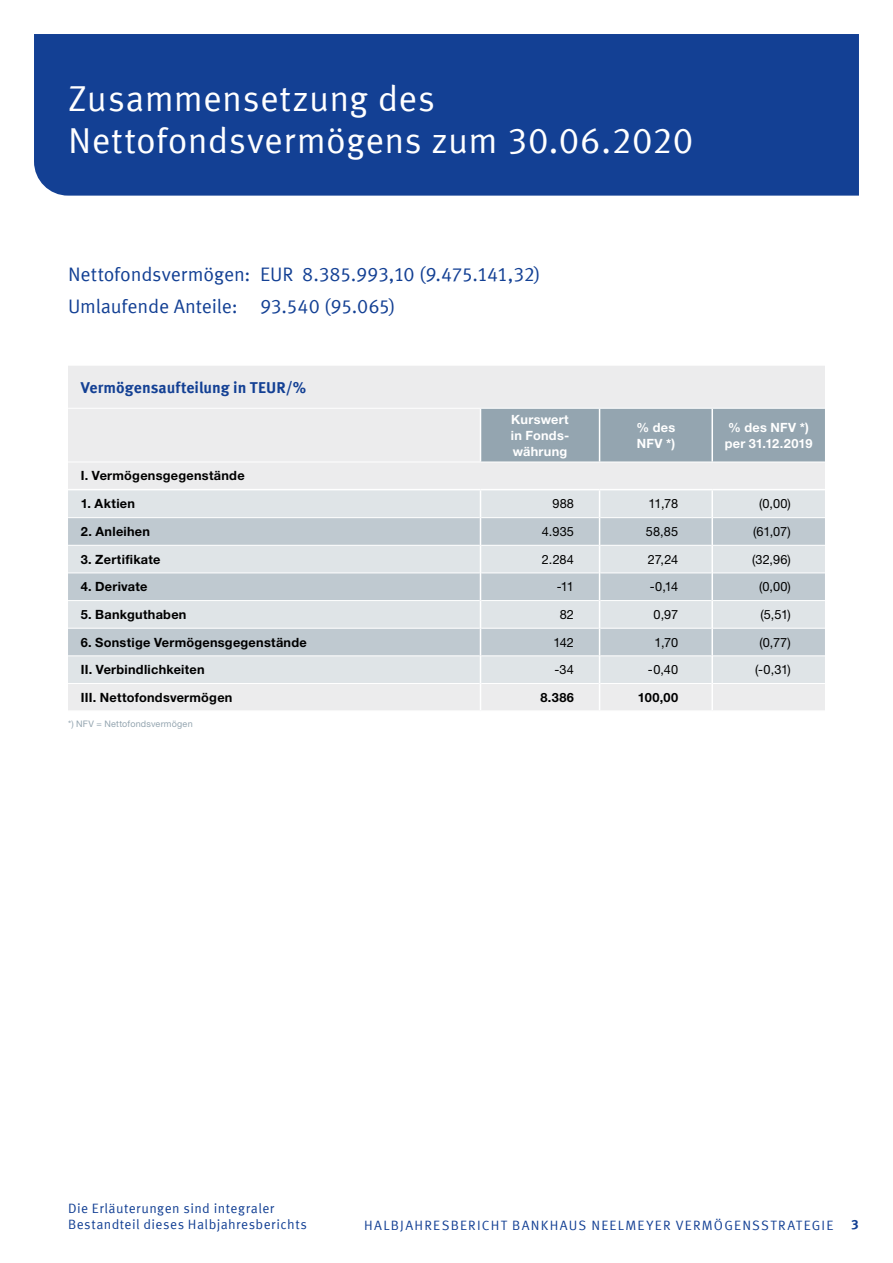
<style>
.page{position:relative;width:893px;height:1263px;background:#fff}
.page>*{position:absolute;margin:0;border:0;box-sizing:border-box;transform-origin:0 0}
.t1{font:36px/42.5px "Meta Offc Pro Norm";letter-spacing:.005em;color:#fff}
.t2{font:19.5px/32px "Meta Offc Pro Norm";letter-spacing:-.01em;color:#134094}
.t3{font:700 15.75px "Meta Offc Pro";color:#134094}
.t4{font:13.5px/16.2px "Meta Offc Pro Norm";letter-spacing:.035em;color:#134094}
.t5{font:13.5px "Meta Offc Pro Norm";letter-spacing:.095em;color:#134094}
.t6{font:700 13.5px "Meta Offc Pro";color:#134094}
.t7{font:700 12.75px "Helvetica Neue LTW1 G";letter-spacing:.02em;color:#000}
.t8{font:12.75px "Helvetica Neue LTW1 G";color:#000}
.t9{font:700 12.75px/15.9px "Helvetica Neue LTW1 G";letter-spacing:.02em;color:#fff}
.t10{font:9px "Helvetica Neue LTW1 G";letter-spacing:.025em;color:#94a5b0}
</style>
<div class="page">
<div style="left:34px;top:34px;width:825px;height:162px;background:#134094"></div>
<div style="left:68px;top:366px;width:757px;height:344px;background:#ececed"></div>
<div style="left:481px;top:409px;width:344px;height:53px;background:#94a5b0"></div>
<div style="left:68px;top:490px;width:757px;height:193px;background:#dfe4e7"></div>
<svg style="left:68px;top:518px;width:757px;height:137px;background:#ccd4d9"></svg>
<hr style="left:68px;top:408px;width:412px;height:1px;background:#fff">
<hr style="left:480px;top:408px;width:120px;height:1px;background:#fff">
<hr style="left:600px;top:408px;width:112px;height:1px;background:#fff">
<hr style="left:712px;top:408px;width:113px;height:1px;background:#fff">
<hr style="left:481px;top:545px;width:118px;height:1px;background:#fff">
<hr style="left:600px;top:545px;width:111px;height:1px;background:#fff">
<hr style="left:713px;top:545px;width:112px;height:1px;background:#fff">
<hr style="left:481px;top:600px;width:118px;height:1px;background:#fff">
<hr style="left:600px;top:600px;width:111px;height:1px;background:#fff">
<hr style="left:713px;top:600px;width:112px;height:1px;background:#fff">
<hr style="left:481px;top:655px;width:118px;height:1px;background:#fff">
<hr style="left:600px;top:655px;width:111px;height:1px;background:#fff">
<hr style="left:713px;top:655px;width:112px;height:1px;background:#fff">
<hr style="left:68px;top:462px;width:412px;height:1px;background:#fff">
<hr style="left:480px;top:462px;width:120px;height:1px;background:#fff">
<hr style="left:600px;top:462px;width:112px;height:1px;background:#fff">
<hr style="left:712px;top:462px;width:113px;height:1px;background:#fff">
<hr style="left:68px;top:517px;width:412px;height:1px;background:#fff">
<hr style="left:481px;top:517px;width:118px;height:1px;background:#fff">
<hr style="left:600px;top:517px;width:111px;height:1px;background:#fff">
<hr style="left:713px;top:517px;width:112px;height:1px;background:#fff">
<hr style="left:68px;top:545px;width:412px;height:1px;background:#fff">
<hr style="left:68px;top:572px;width:412px;height:1px;background:#fff">
<hr style="left:481px;top:572px;width:118px;height:1px;background:#fff">
<hr style="left:600px;top:572px;width:111px;height:1px;background:#fff">
<hr style="left:713px;top:572px;width:112px;height:1px;background:#fff">
<hr style="left:68px;top:600px;width:412px;height:1px;background:#fff">
<hr style="left:68px;top:628px;width:412px;height:1px;background:#fff">
<hr style="left:481px;top:628px;width:118px;height:1px;background:#fff">
<hr style="left:600px;top:628px;width:111px;height:1px;background:#fff">
<hr style="left:713px;top:628px;width:112px;height:1px;background:#fff">
<hr style="left:68px;top:655px;width:412px;height:1px;background:#fff">
<hr style="left:68px;top:683px;width:412px;height:1px;background:#fff">
<hr style="left:481px;top:683px;width:118px;height:1px;background:#fff">
<hr style="left:600px;top:683px;width:111px;height:1px;background:#fff">
<hr style="left:713px;top:683px;width:112px;height:1px;background:#fff">
<hr style="left:68px;top:489px;width:412px;height:1px;background:#fff">
<hr style="left:480px;top:489px;width:120px;height:1px;background:#fff">
<hr style="left:600px;top:489px;width:112px;height:1px;background:#fff">
<hr style="left:712px;top:489px;width:113px;height:1px;background:#fff">
<hr style="left:480px;top:409px;width:1px;height:53px;background:#fff">
<hr style="left:599px;top:409px;width:1px;height:53px;background:#fff">
<svg style="left:480px;top:490px;width:1px;height:220px"></svg>
<svg style="left:599px;top:490px;width:1px;height:220px"></svg>
<hr style="left:711px;top:409px;width:2px;height:53px;background:#fff">
<hr style="left:711px;top:490px;width:2px;height:28px;background:#fff">
<hr style="left:711px;top:518px;width:2px;height:27px;background:#fff">
<hr style="left:711px;top:545px;width:2px;height:28px;background:#fff">
<hr style="left:711px;top:573px;width:2px;height:28px;background:#fff">
<hr style="left:711px;top:601px;width:2px;height:27px;background:#fff">
<hr style="left:711px;top:628px;width:2px;height:28px;background:#fff">
<hr style="left:711px;top:656px;width:2px;height:27px;background:#fff">
<hr style="left:711px;top:683px;width:2px;height:27px;background:#fff">
<h1 class="t1" style="left:68px;top:75px;width:627px">Zusammensetzung des<br>Nettofondsvermögens zum 30.06.2020</h1>
<h2 class="t2" style="left:68px;top:257px;width:474px">Nettofondsvermögen: EU R 8.385.993,10 (9.475.141,32)<br>U mlaufende Anteile: 93.540 (95.065)</h2>
<p class="t3" style="left:81px;top:375px;width:227px">Vermögensaufteilung in TEUR/%</p>
<p class="t9" style="left:511px;top:411px;width:60px;text-align:justify">Kurswert in Fonds&shy;währung</p>
<p class="t9" style="left:636px;top:419px;width:40px">% des<br>NFV *)</p>
<p class="t9" style="left:725px;top:419px;width:89px">% des NFV *) per 31.12.2019</p>
<p class="t7" style="left:81px;top:468px;width:165px">I. Vermögensgegenstände</p>
<p class="t7" style="left:81px;top:496px;width:56px">1. Aktien</p>
<p class="t8" style="left:552px;top:496px;width:23px">988</p>
<p class="t8" style="left:649px;top:496px;width:31px">11,78</p>
<p class="t8" style="left:759px;top:496px;width:33px">(0,00)</p>
<p class="t7" style="left:81px;top:524px;width:71px">2. Anleihen</p>
<p class="t8" style="left:542px;top:524px;width:34px">4.935</p>
<p class="t8" style="left:646px;top:524px;width:34px">58,85</p>
<p class="t8" style="left:753px;top:524px;width:39px">(61,07)</p>
<p class="t7" style="left:81px;top:551px;width:81px">3. Zertifikate</p>
<p class="t8" style="left:542px;top:551px;width:34px">2.284</p>
<p class="t8" style="left:648px;top:551px;width:32px">27,24</p>
<p class="t8" style="left:752px;top:551px;width:40px">(32,96)</p>
<p class="t7" style="left:81px;top:579px;width:68px">4. Derivate</p>
<p class="t8" style="left:557px;top:579px;width:19px">-11</p>
<p class="t8" style="left:650px;top:579px;width:30px">-0,14</p>
<p class="t8" style="left:759px;top:579px;width:33px">(0,00)</p>
<p class="t7" style="left:81px;top:606px;width:107px">5. Bankguthaben</p>
<p class="t8" style="left:560px;top:606px;width:16px">82</p>
<p class="t8" style="left:654px;top:606px;width:26px">0,97</p>
<p class="t8" style="left:761px;top:606px;width:32px">(5,51)</p>
<p class="t7" style="left:81px;top:634px;width:228px">6. Sonstige Vermögensgegenstände</p>
<p class="t8" style="left:553px;top:634px;width:22px">142</p>
<p class="t8" style="left:655px;top:634px;width:25px">1,70</p>
<p class="t8" style="left:759px;top:634px;width:33px">(0,77)</p>
<p class="t7" style="left:81px;top:662px;width:125px">II. Verbindlichkeiten</p>
<p class="t8" style="left:554px;top:662px;width:21px">-34</p>
<p class="t8" style="left:648px;top:662px;width:32px">-0,40</p>
<p class="t8" style="left:755px;top:662px;width:37px">(-0,31)</p>
<p class="t7" style="left:81px;top:689px;width:153px">III. Nettofondsvermögen</p>
<p class="t7" style="left:540px;top:689px;width:35px">8.386</p>
<p class="t7" style="left:638px;top:689px;width:42px">100,00</p>
<p class="t10" style="left:68px;top:719px;width:126px">*) NFV = Nettofondsvermögen</p>
<p class="t4" style="left:68px;top:1199px;width:240px">Die Erläuterungen sind integraler<br>Bestandteil dieses Halbjahresberichts</p>
<p class="t5" style="left:364px;top:1215px;width:168px">HALBJAHRESBERICHT Bankha</p>
<p class="t4" style="left:569px;top:1216px;width:41px">us Neel</p>
<p class="t4" style="left:625px;top:1216px;width:109px">me yer Vermögensstrategie</p>
<p class="t6" style="left:851px;top:1214px;width:9px">3</p>
</div>
